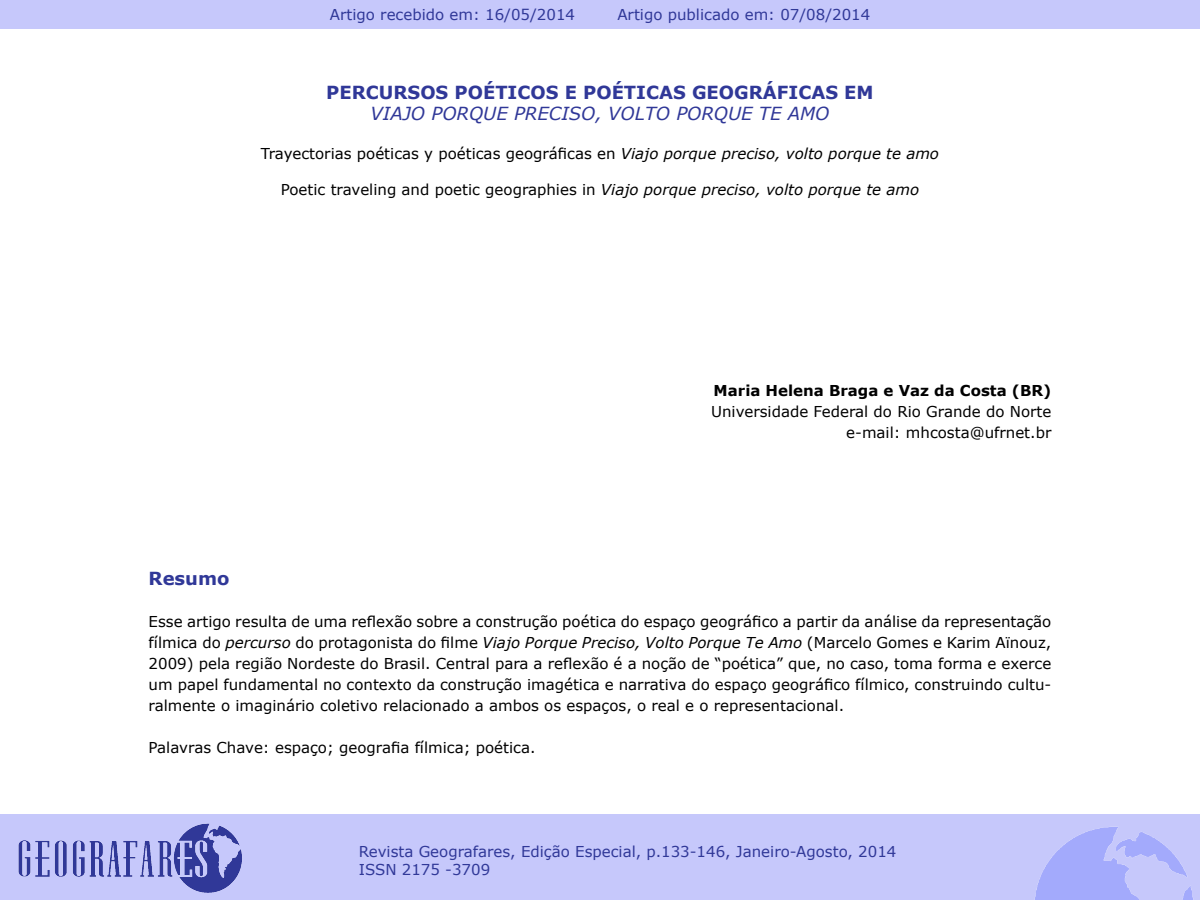
<style>
.page{position:relative;width:1200px;height:900px;background:#fff}
.page>*{position:absolute;margin:0;border:0;box-sizing:border-box;transform-origin:0 0}
.t1{font:700 18px "Verdana";color:#303898}
.t2{font:italic 18px "Verdana";color:#303898}
.t3{font:15px/21px "Verdana";color:#000;text-align:justify}
.t4{font:15px/18px "Verdana";color:#303898}
.t5{font:700 15px "Verdana";color:#000}
.s1{font-style:italic}
</style>
<div class="page">
<div style="left:0;top:814px;width:1200px;height:86px;background:#c6c8fb"></div>
<img style="left:1035px;top:827px;width:158px;height:73px">
<div style="left:0;top:0;width:1200px;height:28px;background:#c6c8fb"></div>
<img style="left:18px;top:823px;width:224px;height:70px">
<p class="t4" style="left:330px;top:5px;width:247px">Artigo recebido em: 16/05/2014</p>
<p class="t4" style="left:617px;top:5px;width:254px">Artigo publicado em: 07/08/2014</p>
<p class="t1" style="left:326px;top:80px;width:549px">PERCURSOS POÉTICOS E POÉTICAS GEOGRÁFICAS EM</p>
<p class="t2" style="left:371px;top:101px;width:460px">VIAJO PORQUE PRECISO, VOLTO PORQUE TE AMO</p>
<p class="t3" style="left:261px;top:143px;width:680px">Trayectorias poéticas y poéticas geográficas en <span class="s1">Viajo porque preciso, volto porque te amo</span></p>
<p class="t3" style="left:281px;top:179px;width:640px">Poetic traveling and poetic geographies in <span class="s1">Viajo porque preciso, volto porque te amo</span></p>
<p class="t5" style="left:714px;top:380px;width:339px">Maria Helena Braga e Vaz da Costa (BR)</p>
<p class="t3" style="left:711px;top:401px;width:342px">Universidade Federal do Rio Grande do Norte</p>
<p class="t3" style="left:846px;top:422px;width:207px">e-mail: mhcosta@ufrnet.br</p>
<p class="t1" style="left:149px;top:566px;width:82px">Resumo</p>
<p class="t3" style="left:149px;top:611px;width:904px">Esse artigo resulta de uma reflexão sobre a construção poética do espaço geográfico a partir da análise da representação fílmica do <span class="s1">percurso</span> do protagonista do filme <span class="s1">Viajo Porque Preciso, Volto Porque Te Amo</span> (Marcelo Gomes e Karim Aïnouz, 2009) pela região Nordeste do Brasil. Central para a reflexão é a noção de “poética” que, no caso, toma forma e exerce um papel fundamental no contexto da construção imagética e narrativa do espaço geográfico fílmico, construindo cultu&shy;ralmente o imaginário coletivo relacionado a ambos os espaços, o real e o representacional.</p>
<p class="t3" style="left:149px;top:737px;width:388px">Palavras Chave: espaço; geografia fílmica; poética.</p>
<p class="t4" style="left:359px;top:843px;width:539px">Revista Geografares, Edição Especial, p.133-146, Janeiro-Agosto, 2014<br>ISSN 2175 -3709</p>
</div>
